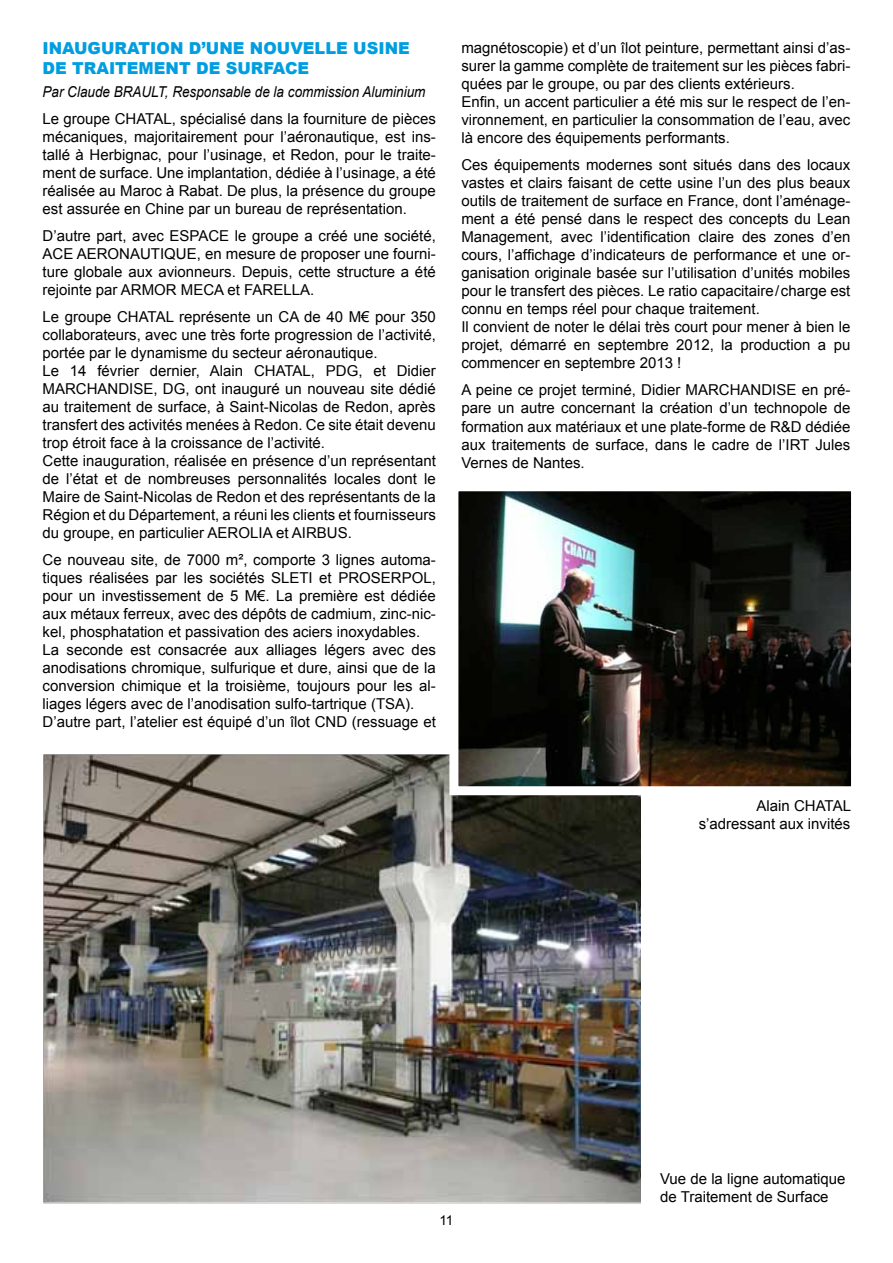
<style>
.page{position:relative;width:893px;height:1263px;background:#fff}
.page>*{position:absolute;margin:0;border:0;box-sizing:border-box;transform-origin:0 0}
.t1{font:900 16.5px/19.8px "Arial";color:#009ee0}
.t2{font:15px/18px "Arial";color:#000}
.t3{font:italic 15px "Arial";color:#000;scale:.9 1}
.t4{font:13.5px "Arial";color:#000}
</style>
<div class="page">
<img style="left:43px;top:754px;width:598px;height:450px">
<img style="left:459px;top:492px;width:391px;height:293px">
<div style="left:449px;top:482px;width:411px;height:313px;border:9px solid #fff"></div>
<p class="t1" style="left:43px;top:39px;width:369px">INAUGURATION D’UNE NOUVELLE USINE<br>DE TRAITEMENT DE SURFACE</p>
<p class="t3" style="left:43px;top:82px;width:427px">Par Claude BRAULT, Responsable de la commission Aluminium</p>
<p class="t2" style="left:43px;top:110px;width:395px;text-align:justify">Le groupe CHATAL, spécialisé dans la fourniture de pièces mécaniques, majoritairement pour l’aéronautique, est ins&shy;tallé à Herbignac, pour l’usinage, et Redon, pour le traite&shy;ment de surface. Une implantation, dédiée à l’usinage, a été réalisée au Maroc à Rabat. De plus, la présence du groupe est assurée en Chine par un bureau de représentation.</p>
<p class="t2" style="left:43px;top:227px;width:395px;text-align:justify">D’autre part, avec ESPACE le groupe a créé une société, ACE AERONAUTIQUE, en mesure de proposer une fourni&shy;ture globale aux avionneurs. Depuis, cette structure a été rejointe par ARMOR MECA et FARELLA.</p>
<p class="t2" style="left:43px;top:308px;width:395px">Le groupe CHATAL représente un CA de 40 M€ pour 350 collaborateurs, avec une très forte progression de l’activité, portée par le dynamisme du secteur aéronautique.<br>Le 14 février dernier, Alain CHATAL, PDG, et Didier MARCHANDISE, DG, ont inauguré un nouveau site dédié au traitement de surface, à Saint-Nicolas de Redon, après transfert des activités menées à Redon. Ce site était devenu trop étroit face à la croissance de l’activité.<br>Cette inauguration, réalisée en présence d’un représentant de l’état et de nombreuses personnalités locales dont le Maire de Saint-Nicolas de Redon et des représentants de la Région et du Département, a réuni les clients et fournisseurs du groupe, en particulier AEROLIA et AIRBUS.</p>
<p class="t2" style="left:43px;top:551px;width:395px">Ce nouveau site, de 7000 m², comporte 3 lignes automa&shy;tiques réalisées par les sociétés SLETI et PROSERPOL, pour un investissement de 5 M€. La première est dédiée aux métaux ferreux, avec des dépôts de cadmium, zinc-nic&shy;kel, phosphatation et passivation des aciers inoxydables.<br>La seconde est consacrée aux alliages légers avec des anodisations chromique, sulfurique et dure, ainsi que de la conversion chimique et la troisième, toujours pour les al&shy;liages légers avec de l’anodisation sulfo-tartrique (TSA).<br>D’autre part, l’atelier est équipé d’un îlot CND (ressuage et</p>
<p class="t2" style="left:461px;top:39px;width:391px">magnétoscopie) et d’un îlot peinture, permettant ainsi d’as&shy;surer la gamme complète de traitement sur les pièces fabri&shy;quées par le groupe, ou par des clients extérieurs.<br>Enfin, un accent particulier a été mis sur le respect de l’en&shy;vironnement, en particulier la consommation de l’eau, avec là encore des équipements performants.</p>
<p class="t2" style="left:461px;top:156px;width:391px">Ces équipements modernes sont situés dans des locaux vastes et clairs faisant de cette usine l’un des plus beaux outils de traitement de surface en France, dont l’aménage&shy;ment a été pensé dans le respect des concepts du Lean Management, avec l’identification claire des zones d’en cours, l’affichage d’indicateurs de performance et une or&shy;ganisation originale basée sur l’utilisation d’unités mobiles pour le transfert des pièces. Le ratio capacitaire/charge est connu en temps réel pour chaque traitement.<br>Il convient de noter le délai très court pour mener à bien le projet, démarré en septembre 2012, la production a pu commencer en septembre 2013 !</p>
<p class="t2" style="left:461px;top:381px;width:391px;text-align:justify">A peine ce projet terminé, Didier MARCHANDISE en pré&shy;pare un autre concernant la création d’un technopole de formation aux matériaux et une plate-forme de R&amp;D dédiée aux traitements de surface, dans le cadre de l’IRT Jules Vernes de Nantes.</p>
<p class="t2" style="left:699px;top:797px;width:154px;text-align:right">Alain CHATAL s’adressant aux invités</p>
<p class="t4" style="left:439px;top:1211px;width:16px">11</p>
<p class="t2" style="left:660px;top:1169px;width:187px">Vue de la ligne automatique de Traitement de Surface</p>
</div>
